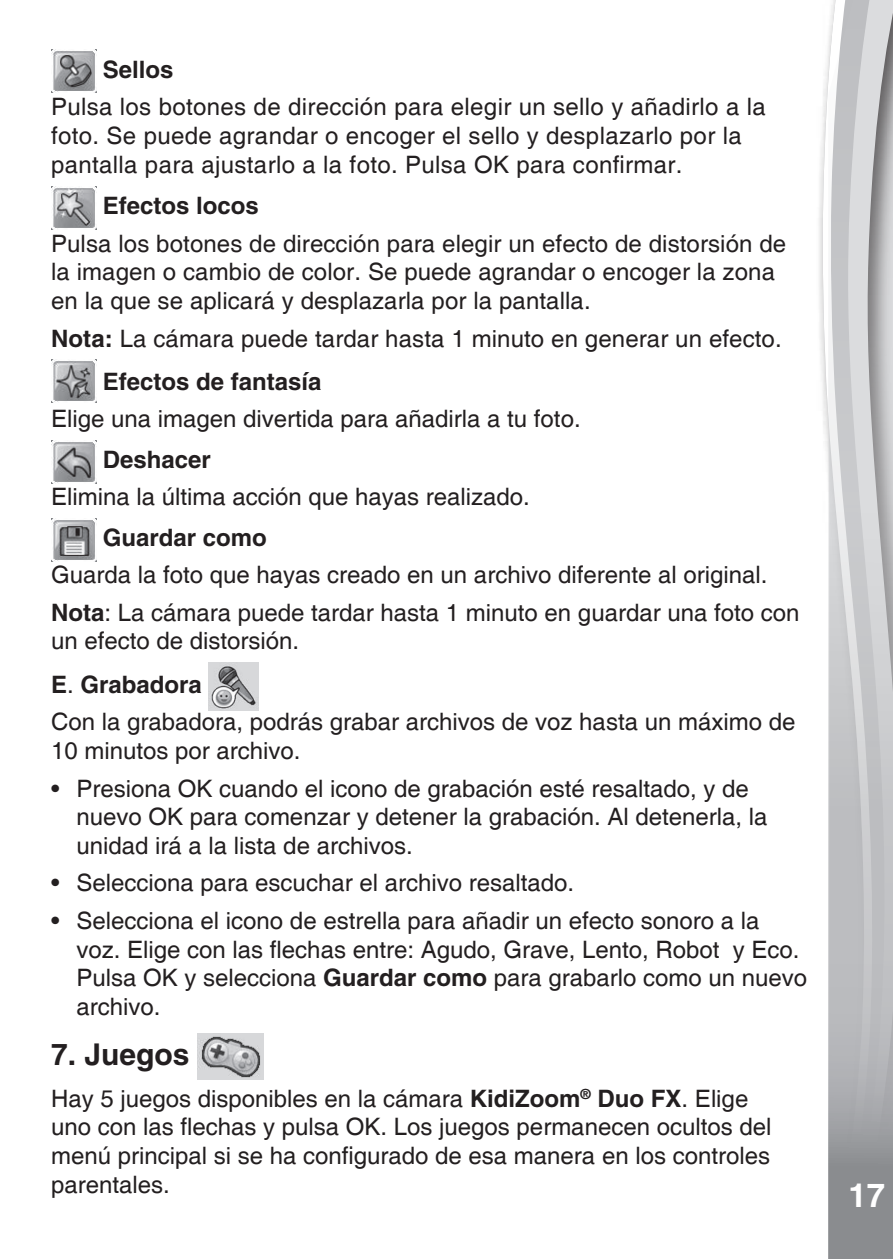
<style>
.page{position:relative;width:893px;height:1259px;background:#fff}
.page>*{position:absolute;margin:0;border:0;box-sizing:border-box;transform-origin:0 0}
.t1{font:700 38.7px "Helvetica";color:#fff}
.t2{font:700 33px "Helvetica";color:#fff}
.t3{font:700 30px "Helvetica";color:#231f20}
.t4{font:24px/28.8px "Helvetica";color:#231f20}
.t5{font:700 24px "Helvetica";color:#231f20}
.s1{font-weight:700}
</style>
<div class="page">
<div style="left:816px;top:0;width:77px;height:1259px;background:#231f20;opacity:.75"></div>
<svg style="left:822px;top:0;width:6px;height:1198px"></svg>
<svg style="left:828px;top:0;width:65px;height:1259px;background:#c0c1c3"></svg>
<div style="left:761px;top:1198px;width:67px;height:61px;background:#fff"></div>
<img style="left:51px;top:50px;width:45px;height:43px">
<img style="left:51px;top:186px;width:45px;height:43px">
<img style="left:51px;top:360px;width:45px;height:43px">
<img style="left:51px;top:440px;width:45px;height:43px">
<img style="left:51px;top:518px;width:45px;height:43px">
<img style="left:208px;top:663px;width:51px;height:48px">
<img style="left:198px;top:1034px;width:66px;height:46px">
<p class="t5" style="left:103px;top:55px;width:72px">Sellos</p>
<p class="t4" style="left:51px;top:93px;width:716px">Pulsa los botones de dirección para elegir un sello y añadirlo a la foto. Se puede agrandar o encoger el sello y desplazarlo por la pantalla para ajustarlo a la foto. Pulsa OK para confirmar.</p>
<p class="t5" style="left:103px;top:191px;width:158px">Efectos locos</p>
<p class="t4" style="left:51px;top:230px;width:737px">Pulsa los botones de dirección para elegir un efecto de distorsión de la imagen o cambio de color. Se puede agrandar o encoger la zona en la que se aplicará y desplazarla por la pantalla.</p>
<p class="t4" style="left:103px;top:317px;width:680px;line-height:42.9px;text-indent:-52px"><span class="s1">Nota:</span> La cámara puede tardar hasta 1 minuto en generar un efecto.<br><span class="s1">Efectos de fantasía</span></p>
<p class="t4" style="left:51px;top:405px;width:531px">Elige una imagen divertida para añadirla a tu foto.</p>
<p class="t5" style="left:103px;top:444px;width:110px">Deshacer</p>
<p class="t4" style="left:51px;top:483px;width:480px">Elimina la última acción que hayas realizado.</p>
<p class="t5" style="left:103px;top:523px;width:166px">Guardar como</p>
<p class="t4" style="left:51px;top:557px;width:750px;line-height:37.2px">Guarda la foto que hayas creado en un archivo diferente al original.<br><span class="s1">Nota</span>: La cámara puede tardar hasta 1 minuto en guardar una foto con</p>
<p class="t4" style="left:51px;top:620px;width:250px;line-height:43.5px">un efecto de distorsión.<br><span class="s1">E</span>. <span class="s1">Grabadora</span></p>
<p class="t4" style="left:51px;top:708px;width:746px">Con la grabadora, podrás grabar archivos de voz hasta un máximo de<br>10 minutos por archivo.</p>
<p class="t4" style="left:77px;top:774px;width:693px;text-indent:-26px">• Presiona OK cuando el icono de grabación esté resaltado, y de nuevo OK para comenzar y detener la grabación. Al detenerla, la unidad irá a la lista de archivos.</p>
<p class="t4" style="left:51px;top:869px;width:525px">• Selecciona para escuchar el archivo resaltado.</p>
<p class="t4" style="left:77px;top:907px;width:732px;text-indent:-26px">• Selecciona el icono de estrella para añadir un efecto sonoro a la voz. Elige con las flechas entre: Agudo, Grave, Lento, Robot y Eco.<br>Pulsa OK y selecciona <span class="s1">Guardar como</span> para grabarlo como un nuevo archivo.</p>
<p class="t3" style="left:51px;top:1036px;width:140px">7. Juegos</p>
<p class="t4" style="left:51px;top:1084px;width:722px">Hay 5 juegos disponibles en la cámara <span class="s1">KidiZoom</span><sup>®</sup> <span class="s1">Duo FX</span>. Elige uno con las flechas y pulsa OK. Los juegos permanecen ocultos del menú principal si se ha configurado de esa manera en los controles parentales.</p>
<h2 class="t2" style="left:848px;top:1175px;width:38px">17</h2>
<h1 class="t1" style="left:845px;top:1188px;width:47px">17<sup>17</sup></h1>
</div>
